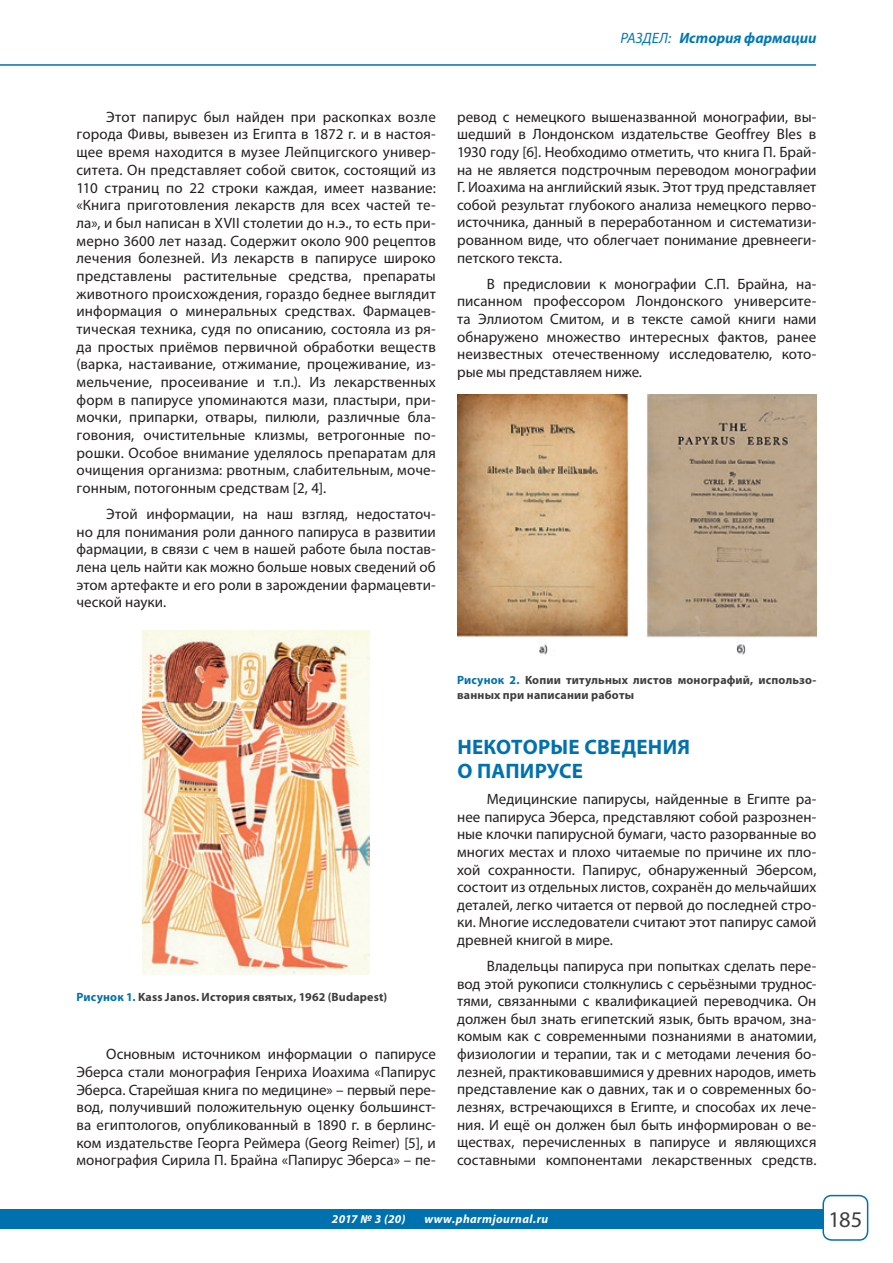
<style>
.page{position:relative;width:893px;height:1263px;background:#fff}
.page>*{position:absolute;margin:0;border:0;box-sizing:border-box;transform-origin:0 0}
.Заголовок_3_copy{font:22.5px "Myriad Pro";color:#3e3e3f}
.Основной{font:700 21px/24px "Myriad Pro";letter-spacing:.01em;color:#0071af}
.Основной-2{font:15px/17.7px "Myriad Pro";color:#231f20;text-align:justify}
.t1{font:italic 700 15px "Myriad Pro";color:#0079b5}
.Обычный{font:700 12px/15px "Myriad Pro";letter-spacing:.015em;color:#3e3e3f}
.Основной-3{font:700 12px "Myriad Pro";letter-spacing:.015em;color:#3e3e3f}
.t2{font:italic 700 12px "Myriad Pro";letter-spacing:.035em;color:#fff}
.s1{font-weight:400}
.s2{color:#0071af}
</style>
<div class="page">
<div style="left:0;top:1209px;width:823px;height:20px;background:#0071af"></div>
<div style="left:822px;top:1195px;width:46px;height:46px;border:2px solid #0071af;border-radius:9px"></div>
<hr style="left:0;top:64px;width:816px;height:2px;background:#0071af">
<img style="left:142px;top:630px;width:227px;height:345px">
<img style="left:457px;top:394px;width:359px;height:261px">
<p class="t1" style="left:621px;top:28px;width:198px"><span class="s1">РАЗДЕЛ:</span> История фармации</p>
<p class="Основной-2" style="left:77px;top:108px;width:361px;text-indent:30px">Этот папирус был найден при раскопках возле города Фивы, вывезен из Египта в 1872 г. и в настоя&shy;щее время находится в музее Лейпцигского универ&shy;ситета. Он представляет собой свиток, состоящий из 110 страниц по 22 строки каждая, имеет название: «Книга приготовления лекарств для всех частей те&shy;ла», и был написан в XVII столетии до н.э., то есть при&shy;мерно 3600 лет назад. Содержит около 900 рецептов лечения болезней. Из лекарств в папирусе широко представлены растительные средства, препараты животного происхождения, гораздо беднее выглядит информация о минеральных средствах. Фармацев&shy;тическая техника, судя по описанию, состояла из ря&shy;да простых приёмов первичной обработки веществ (варка, настаивание, отжимание, процеживание, из&shy;мельчение, просеивание и т.п.). Из лекарственных форм в папирусе упоминаются мази, пластыри, при&shy;мочки, припарки, отвары, пилюли, различные бла&shy;говония, очистительные клизмы, ветрогонные по&shy;рошки. Особое внимание уделялось препаратам для очищения организма: рвотным, слабительным, моче&shy;гонным, потогонным средствам [2, 4].</p>
<p class="Основной-2" style="left:77px;top:505px;width:361px;text-indent:30px">Этой информации, на наш взгляд, недостаточ&shy;но для понимания роли данного папируса в развитии фармации, в связи с чем в нашей работе была постав&shy;лена цель найти как можно больше новых сведений об этом артефакте и его роли в зарождении фармацевти&shy;ческой науки.</p>
<p class="Основной-2" style="left:457px;top:108px;width:361px">ревод с немецкого вышеназванной монографии, вы&shy;шедший в Лондонском издательстве Geoffrey Bles в 1930 году [6]. Необходимо отметить, что книга П. Брай&shy;на не является подстрочным переводом монографии Г. Иоахима на английский язык. Этот труд представляет собой результат глубокого анализа немецкого перво&shy;источника, данный в переработанном и систематизи&shy;рованном виде, что облегчает понимание древнееги&shy;петского текста.</p>
<p class="Основной-2" style="left:457px;top:275px;width:361px;text-indent:30px">В предисловии к монографии С.П. Брайна, на&shy;писанном профессором Лондонского университе&shy;та Эллиотом Смитом, и в тексте самой книги нами обнаружено множество интересных фактов, ранее неизвестных отечественному исследователю, кото&shy;рые мы представляем ниже.</p>
<p class="Основной-3" style="left:77px;top:989px;width:312px"><span class="s2">Рисунок 1.</span> Kass Janos. История святых, 1962 (Budapest)</p>
<p class="Основной-2" style="left:77px;top:1045px;width:361px;text-indent:30px">Основным источником информации о папирусе Эберса стали монография Генриха Иоахима «Папирус Эберса. Старейшая книга по медицине» – первый пере&shy;вод, получивший положительную оценку большинст&shy;ва египтологов, опубликованный в 1890 г. в берлинс&shy;ком издательстве Георга Реймера (Georg Reimer) [5], и монография Сирила П. Брайна «Папирус Эберса» – пе-</p>
<p class="Обычный" style="left:457px;top:672px;width:361px"><span class="s2">Рисунок 2.</span> Копии титульных листов монографий, использо&shy;ванных при написании работы</p>
<p class="Основной" style="left:457px;top:734px;width:234px">НЕКОТОРЫЕ СВЕДЕНИЯ<br>О ПАПИРУСЕ</p>
<p class="Основной-2" style="left:457px;top:790px;width:361px;text-indent:30px">Медицинские папирусы, найденные в Египте ра&shy;нее папируса Эберса, представляют собой разрознен&shy;ные клочки папирусной бумаги, часто разорванные во многих местах и плохо читаемые по причине их пло&shy;хой сохранности. Папирус, обнаруженный Эберсом, состоит из отдельных листов, сохранён до мельчайших деталей, легко читается от первой до последней стро&shy;ки. Многие исследователи считают этот папирус самой древней книгой в мире.</p>
<p class="Основной-2" style="left:457px;top:957px;width:361px;text-indent:30px">Владельцы папируса при попытках сделать пере&shy;вод этой рукописи столкнулись с серьёзными труднос&shy;тями, связанными с квалификацией переводчика. Он должен был знать египетский язык, быть врачом, зна&shy;комым как с современными познаниями в анатомии, физиологии и терапии, так и с методами лечения бо&shy;лезней, практиковавшимися у древних народов, иметь представление как о давних, так и о современных бо&shy;лезнях, встречающихся в Египте, и способах их лече&shy;ния. И ещё он должен был быть информирован о ве&shy;ществах, перечисленных в папирусе и являющихся составными компонентами лекарственных средств.</p>
<p class="t2" style="left:332px;top:1211px;width:75px">2017 № 3 (20)</p>
<p class="t2" style="left:424px;top:1211px;width:125px">www.pharmjournal.ru</p>
<p class="Заголовок_3_copy" style="left:829px;top:1205px;width:35px">185</p>
</div>
